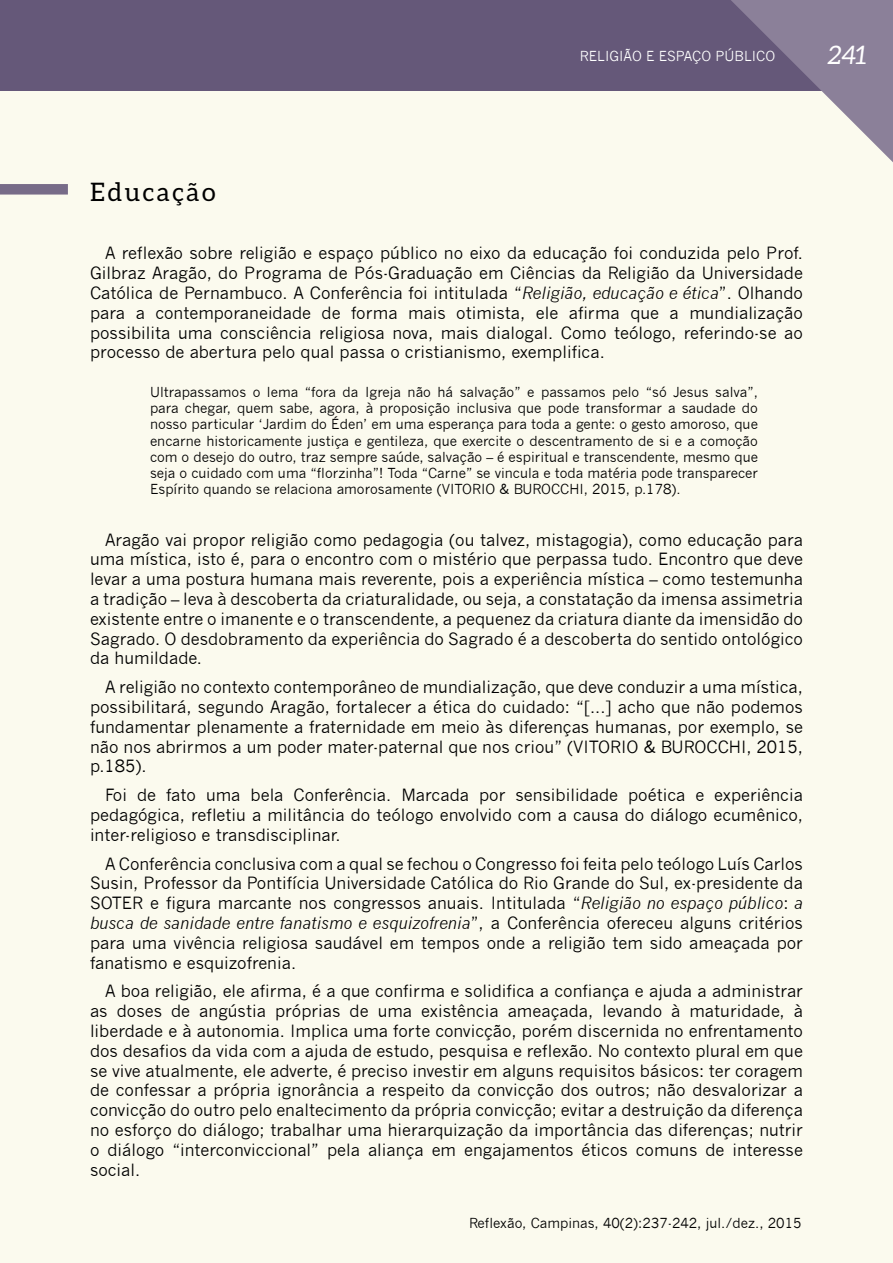
<style>
.page{position:relative;width:893px;height:1263px;background:#fff}
.page>*{position:absolute;margin:0;border:0;box-sizing:border-box;transform-origin:0 0}
._05_1__sub_1{font:25.5px "Aleo";letter-spacing:.1em;color:#000}
.t1{font:italic 25.5px "Aleo";color:#fff}
._05_0_texto{font:16.5px/19.8px "News Gothic";color:#000;text-align:justify}
._05_1__citação{font:13.5px/16.2px "News Gothic";color:#000;text-align:justify}
.t2{font:13.5px "News Gothic";color:#fff}
.s1{font-style:italic}
</style>
<div class="page">
<div style="left:0;top:84px;width:893px;height:1179px;background:#fbfaee"></div>
<div style="left:0;top:184px;width:68px;height:11px;background:#776b88"></div>
<div style="left:0;top:0;width:893px;height:90px;background:#655879"></div>
<svg style="left:731px;top:0;width:162px;height:162px"></svg>
<p class="t2" style="left:580px;top:49px;width:197px">RELIGIÃO E ESPAÇO PÚBLICO</p>
<h1 class="t1" style="left:828px;top:40px;width:40px">241</h1>
<p class="_05_1__sub_1" style="left:90px;top:177px;width:127px">Educação</p>
<p class="_05_0_texto" style="left:90px;top:244px;width:714px;text-indent:15px">A reflexão sobre religião e espaço público no eixo da educação foi conduzida pelo Prof.<br>Gilbraz Aragão, do Programa de Pós-Graduação em Ciências da Religião da Universidade Católica de Pernambuco. A Conferência foi intitulada “<span class="s1">Religião, educação e ética</span>”. Olhando para a contemporaneidade de forma mais otimista, ele afirma que a mundialização possibilita uma consciência religiosa nova, mais dialogal. Como teólogo, referindo-se ao processo de abertura pelo qual passa o cristianismo, exemplifica.</p>
<p class="_05_1__citação" style="left:150px;top:384px;width:609px">Ultrapassamos o lema “fora da Igreja não há salvação” e passamos pelo “só Jesus salva”, para chegar, quem sabe, agora, à proposição inclusiva que pode transformar a saudade do nosso particular ‘Jardim do Éden’ em uma esperança para toda a gente: o gesto amoroso, que encarne historicamente justiça e gentileza, que exercite o descentramento de si e a comoção com o desejo do outro, traz sempre saúde, salvação – é espiritual e transcendente, mesmo que seja o cuidado com uma “florzinha”! Toda “Carne” se vincula e toda matéria pode transparecer Espírito quando se relaciona amorosamente (VITORIO &amp; BUROCCHI, 2015, p.178).</p>
<p class="_05_0_texto" style="left:90px;top:530px;width:714px;text-indent:15px">Aragão vai propor religião como pedagogia (ou talvez, mistagogia), como educação para uma mística, isto é, para o encontro com o mistério que perpassa tudo. Encontro que deve levar a uma postura humana mais reverente, pois a experiência mística – como testemunha a tradição – leva à descoberta da criaturalidade, ou seja, a constatação da imensa assimetria existente entre o imanente e o transcendente, a pequenez da criatura diante da imensidão do Sagrado. O desdobramento da experiência do Sagrado é a descoberta do sentido ontológico da humildade.</p>
<p class="_05_0_texto" style="left:90px;top:677px;width:714px;text-indent:15px">A religião no contexto contemporâneo de mundialização, que deve conduzir a uma mística, possibilitará, segundo Aragão, fortalecer a ética do cuidado: “[...] acho que não podemos fundamentar plenamente a fraternidade em meio às diferenças humanas, por exemplo, se não nos abrirmos a um poder mater-paternal que nos criou” (VITORIO &amp; BUROCCHI, 2015, p.185).</p>
<p class="_05_0_texto" style="left:90px;top:785px;width:714px;text-indent:15px">Foi de fato uma bela Conferência. Marcada por sensibilidade poética e experiência pedagógica, refletiu a militância do teólogo envolvido com a causa do diálogo ecumênico, inter-religioso e transdisciplinar.</p>
<p class="_05_0_texto" style="left:90px;top:854px;width:714px;text-indent:15px">A Conferência conclusiva com a qual se fechou o Congresso foi feita pelo teólogo Luís Carlos Susin, Professor da Pontifícia Universidade Católica do Rio Grande do Sul, ex-presidente da SOTER e figura marcante nos congressos anuais. Intitulada “<span class="s1">Religião no espaço público</span>: <span class="s1">a busca de sanidade entre fanatismo e esquizofrenia</span>”, a Conferência ofereceu alguns critérios para uma vivência religiosa saudável em tempos onde a religião tem sido ameaçada por fanatismo e esquizofrenia.</p>
<p class="_05_0_texto" style="left:90px;top:982px;width:714px;text-indent:15px">A boa religião, ele afirma, é a que confirma e solidifica a confiança e ajuda a administrar as doses de angústia próprias de uma existência ameaçada, levando à maturidade, à liberdade e à autonomia. Implica uma forte convicção, porém discernida no enfrentamento dos desafios da vida com a ajuda de estudo, pesquisa e reflexão. No contexto plural em que se vive atualmente, ele adverte, é preciso investir em alguns requisitos básicos: ter coragem de confessar a própria ignorância a respeito da convicção dos outros; não desvalorizar a convicção do outro pelo enaltecimento da própria convicção; evitar a destruição da diferença no esforço do diálogo; trabalhar uma hierarquização da importância das diferenças; nutrir o diálogo “interconviccional” pela aliança em engajamentos éticos comuns de interesse social.</p>
<p class="_05_1__citação" style="left:469px;top:1215px;width:334px">Reflexão, Campinas, 40(2):237-242, jul./dez., 2015</p>
</div>
